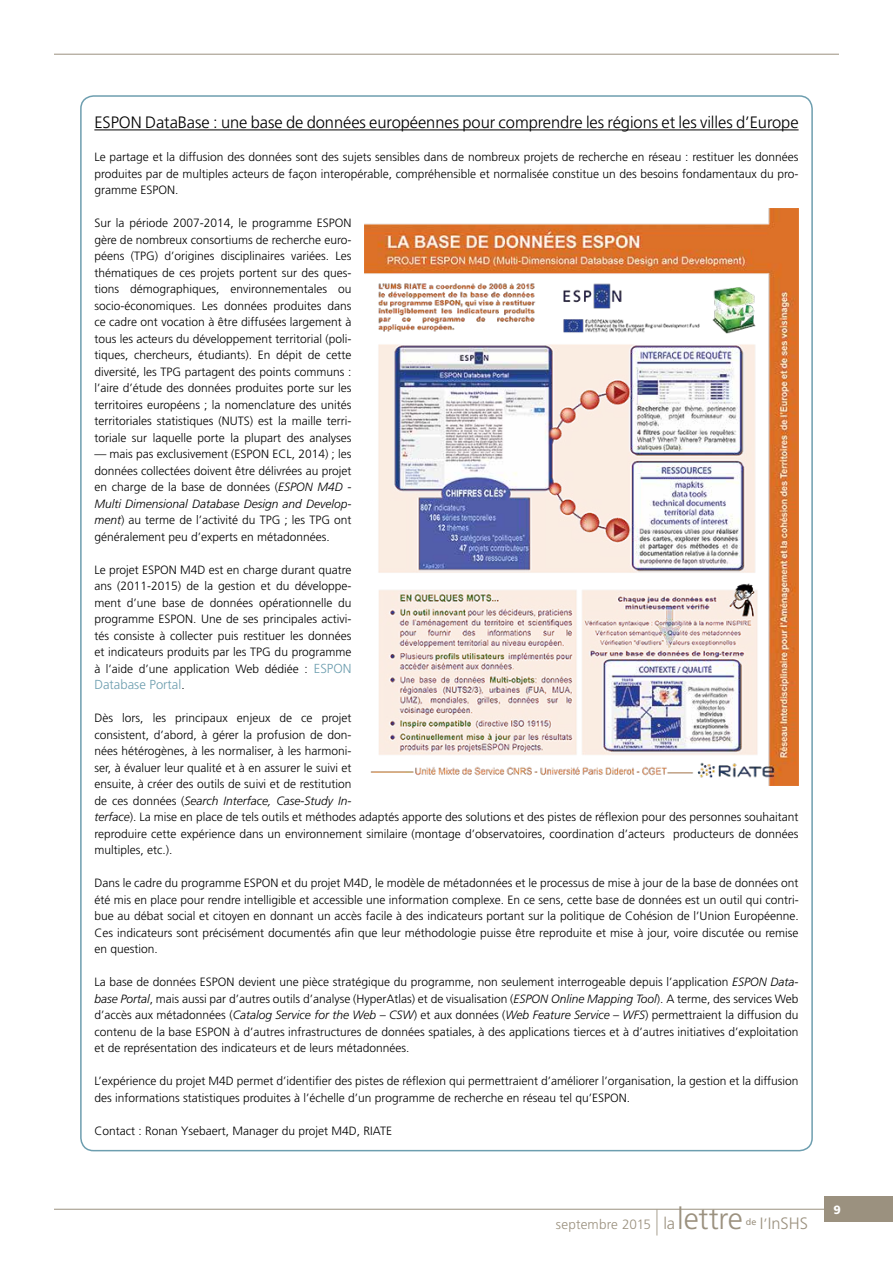
<style>
.page{position:relative;width:893px;height:1263px;background:#fff}
.page>*{position:absolute;margin:0;border:0;box-sizing:border-box;transform-origin:0 0}
.t1{font:300 16.5px "Frutiger LT Std";letter-spacing:-.005em;color:#000}
.t2{font:300 16.5px "Frutiger LT Std";color:#9b917f}
.t3{font:300 13.5px "Frutiger LT Std";letter-spacing:.005em;color:#9b917f}
.t4{font:300 13.05px "Frutiger LT Std";color:#6d9eaf}
.t5{font:300 12px/16.5px "Frutiger LT Std";color:#000;text-align:justify}
.t6{font:900 12px "Frutiger LT Std";color:#fff}
.s1{font-style:italic}
.s2{font-size:13.05px;color:#6d9eaf}
.s3{font-size:12px;color:#000}
.s4{font-size:25.95px}
.s5{font-size:16.5px}
.s6{font-size:30.15px}
.s7{font-size:15px}
</style>
<div class="page">
<hr style="left:54px;top:54px;width:785px;height:1px;background:#9b917f">
<div style="left:825px;top:1196px;width:68px;height:26px;background:#9b917f"></div>
<hr style="left:54px;top:1209px;width:771px;height:1px;background:#9b917f">
<hr style="left:94px;top:129px;width:705px;height:1px;background:#000">
<img style="left:364px;top:208px;width:435px;height:578px">
<h1 class="t1" style="left:94px;top:113px;width:706px">ESPON DataBase : une base de données européennes pour comprendre les régions et les villes d’Europe</h1>
<p class="t5" style="left:94px;top:149px;width:706px">Le partage et la diffusion des données sont des sujets sensibles dans de nombreux projets de recherche en réseau : restituer les données produites par de multiples acteurs de façon interopérable, compréhensible et normalisée constitue un des besoins fondamentaux du pro&shy;gramme ESPON.</p>
<p class="t5" style="left:94px;top:215px;width:259px">Sur la période 2007-2014, le programme ESPON gère de nombreux consortiums de recherche euro&shy;péens (TPG) d’origines disciplinaires variées. Les thématiques de ces projets portent sur des ques&shy;tions démographiques, environnementales ou socio-économiques. Les données produites dans ce cadre ont vocation à être diffusées largement à tous les acteurs du développement territorial (poli&shy;tiques, chercheurs, étudiants). En dépit de cette diversité, les TPG partagent des points communs : l’aire d’étude des données produites porte sur les territoires européens ; la nomenclature des unités territoriales statistiques (NUTS) est la maille terri&shy;toriale sur laquelle porte la plupart des analyses</p>
<p class="t5" style="left:94px;top:446px;width:259px">— mais pas exclusivement (ESPON ECL, 2014) ; les données collectées doivent être délivrées au projet en charge de la base de données (<span class="s1">ESPON M4D - Multi Dimensional Database Design and Develop&shy;ment</span>) au terme de l’activité du TPG ; les TPG ont généralement peu d’experts en métadonnées.</p>
<p class="t5" style="left:94px;top:562px;width:259px">Le projet ESPON M4D est en charge durant quatre ans (2011-2015) de la gestion et du développe&shy;ment d’une base de données opérationnelle du programme ESPON. Une de ses principales activi&shy;tés consiste à collecter puis restituer les données et indicateurs produits par les TPG du programme à l’aide d’une application Web dédiée : <span class="s2">ESPON</span></p>
<p class="t4" style="left:94px;top:677px;width:92px">Database Portal<span class="s3">.</span></p>
<p class="t5" style="left:94px;top:710px;width:706px;text-align:left">Dès lors, les principaux enjeux de ce projet<br>consistent, d’abord, à gérer la profusion de don-<br>nées hétérogènes, à les normaliser, à les harmoni-<br>ser, à évaluer leur qualité et à en assurer le suivi et<br>ensuite, à créer des outils de suivi et de restitution<br>de ces données (<span class="s1">Search Interface, Case-Study In-<br>terface</span>). La mise en place de tels outils et méthodes adaptés apporte des solutions et des pistes de réflexion pour des personnes souhaitant reproduire cette expérience dans un environnement similaire (montage d’observatoires, coordination d’acteurs producteurs de données multiples, etc.).</p>
<p class="t5" style="left:94px;top:875px;width:706px">Dans le cadre du programme ESPON et du projet M4D, le modèle de métadonnées et le processus de mise à jour de la base de données ont été mis en place pour rendre intelligible et accessible une information complexe. En ce sens, cette base de données est un outil qui contri&shy;bue au débat social et citoyen en donnant un accès facile à des indicateurs portant sur la politique de Cohésion de l’Union Européenne.<br>Ces indicateurs sont précisément documentés afin que leur méthodologie puisse être reproduite et mise à jour, voire discutée ou remise en question.</p>
<p class="t5" style="left:94px;top:974px;width:706px">La base de données ESPON devient une pièce stratégique du programme, non seulement interrogeable depuis l’application <span class="s1">ESPON Data&shy;base Portal</span>, mais aussi par d’autres outils d’analyse (HyperAtlas) et de visualisation (<span class="s1">ESPON Online Mapping Tool</span>). A terme, des services Web d’accès aux métadonnées (<span class="s1">Catalog Service for the Web – CSW</span>) et aux données (<span class="s1">Web Feature Service – WFS</span>) permettraient la diffusion du contenu de la base ESPON à d’autres infrastructures de données spatiales, à des applications tierces et à d’autres initiatives d’exploitation et de représentation des indicateurs et de leurs métadonnées.</p>
<p class="t5" style="left:94px;top:1073px;width:706px">L’expérience du projet M4D permet d’identifier des pistes de réflexion qui permettraient d’améliorer l’organisation, la gestion et la diffusion des informations statistiques produites à l’échelle d’un programme de recherche en réseau tel qu’ESPON.</p>
<p class="t5" style="left:94px;top:1123px;width:299px">Contact : Ronan Ysebaert, Manager du projet M4D, RIATE</p>
<p class="t3" style="left:556px;top:1217px;width:188px">septembre 2015 <span class="s4">|</span> <span class="s5">la</span> <span class="s6">lettre</span></p>
<h1 class="t2" style="left:746px;top:1214px;width:64px"><sup>de</sup> i<span class="s7">’</span>inshs</h1>
<p class="t6" style="left:833px;top:1202px;width:9px">9</p>
</div>
